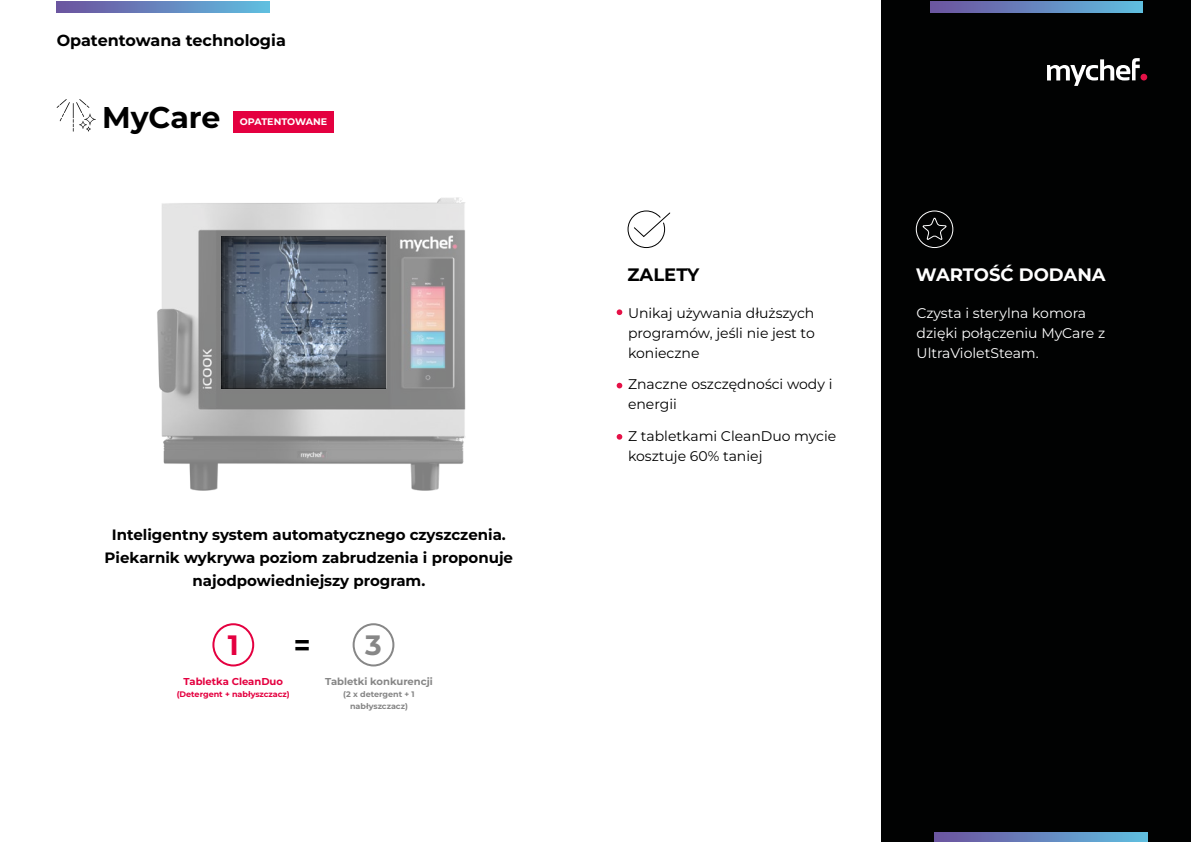
<style>
.page{position:relative;width:1191px;height:842px;background:#fff}
.page>*{position:absolute;margin:0;border:0;box-sizing:border-box;transform-origin:0 0}
.t1{font:700 30px "Montserrat";letter-spacing:-.005em;color:#000}
.t2{font:700 28px "Montserrat";color:#000}
.t3{font:700 28px "Montserrat";color:#e40040}
.t4{font:700 28px "Montserrat";color:#878787}
.t5{font:700 18px "Montserrat";color:#fff}
.t6{font:700 18px "Montserrat";color:#000}
.t7{font:700 16px "Montserrat";color:#000}
.t8{font:700 15px/23px "Montserrat";color:#000;text-align:center}
.t9{font:14px/20px "Montserrat";color:#000}
.t10{font:14px/20px "Montserrat";color:#fff}
.t11{font:700 10px "Montserrat";color:#878787}
.t12{font:700 10px "Montserrat";color:#e40040}
.t13{font:700 9.5px "Montserrat";color:#fff}
.t14{font:700 8px/12px "Montserrat";color:#878787;text-align:center}
.t15{font:700 8px "Montserrat";color:#e40040}
</style>
<div class="page">
<img style="left:157px;top:197px;width:309px;height:294px">
<div style="left:882px;top:0;width:309px;height:842px;background:#010202"></div>
<svg style="left:57px;top:1px;width:212px;height:12px;background:#6587bf"></svg>
<svg style="left:934px;top:832px;width:213px;height:10px;background:#6587be"></svg>
<svg style="left:930px;top:1px;width:212px;height:12px;background:#6587be"></svg>
<svg style="left:616px;top:309px;width:6px;height:6px"></svg>
<svg style="left:616px;top:383px;width:6px;height:5px"></svg>
<svg style="left:616px;top:434px;width:6px;height:6px"></svg>
<div style="left:1140px;top:74px;width:7px;height:6px;background:#e51147;border-radius:50%"></div>
<svg style="left:1047px;top:58px;width:92px;height:28px"></svg>
<svg style="left:922px;top:218px;width:25px;height:23px"></svg>
<div style="left:915px;top:210px;width:38px;height:38px;border:1px solid #fff;border-radius:50%"></div>
<svg style="left:627px;top:210px;width:44px;height:38px"></svg>
<div style="left:212px;top:623px;width:42px;height:43px;border:2px solid #e40040;border-radius:50%"></div>
<div style="left:352px;top:623px;width:42px;height:43px;border:2px solid #878787;border-radius:50%"></div>
<div style="left:220px;top:236px;width:167px;height:154px;background:#000;opacity:.75"></div>
<svg style="left:57px;top:99px;width:39px;height:33px"></svg>
<div style="left:233px;top:111px;width:101px;height:21px;background:#e40040"></div>
<p class="t7" style="left:57px;top:29px;width:231px">Opatentowana technologia</p>
<h1 class="t1" style="left:102px;top:97px;width:120px">MyCare</h1>
<p class="t13" style="left:240px;top:116px;width:89px">OPATENTOWANE</p>
<p class="t8" style="left:105px;top:522px;width:410px">Inteligentny system automatycznego czyszczenia.<br>Piekarnik wykrywa poziom zabrudzenia i proponuje najodpowiedniejszy program.</p>
<h2 class="t3" style="left:228px;top:627px;width:12px">1</h2>
<h2 class="t4" style="left:365px;top:627px;width:18px">3</h2>
<h2 class="t2" style="left:294px;top:627px;width:18px">=</h2>
<p class="t12" style="left:184px;top:675px;width:101px">Tabletka CleanDuo</p>
<p class="t15" style="left:177px;top:689px;width:115px">(Detergent + nabłyszczacz)</p>
<p class="t11" style="left:325px;top:675px;width:109px">Tabletki konkurencji</p>
<p class="t14" style="left:343px;top:688px;width:73px">(2 x detergent + 1 nabłyszczacz)</p>
<p class="t6" style="left:627px;top:263px;width:73px">ZALETY</p>
<p class="t5" style="left:915px;top:263px;width:191px">WARTOŚĆ DODANA</p>
<p class="t9" style="left:628px;top:303px;width:188px;text-align:justify">Unikaj używania dłuższych programów, jeśli nie jest to konieczne</p>
<p class="t9" style="left:628px;top:374px;width:206px">Znaczne oszczędności wody i energii</p>
<p class="t9" style="left:628px;top:425px;width:210px">Z tabletkami CleanDuo mycie kosztuje 60% taniej</p>
<p class="t10" style="left:916px;top:303px;width:190px">Czysta i sterylna komora dzięki połączeniu MyCare z<br>UltraVioletSteam.</p>
</div>
